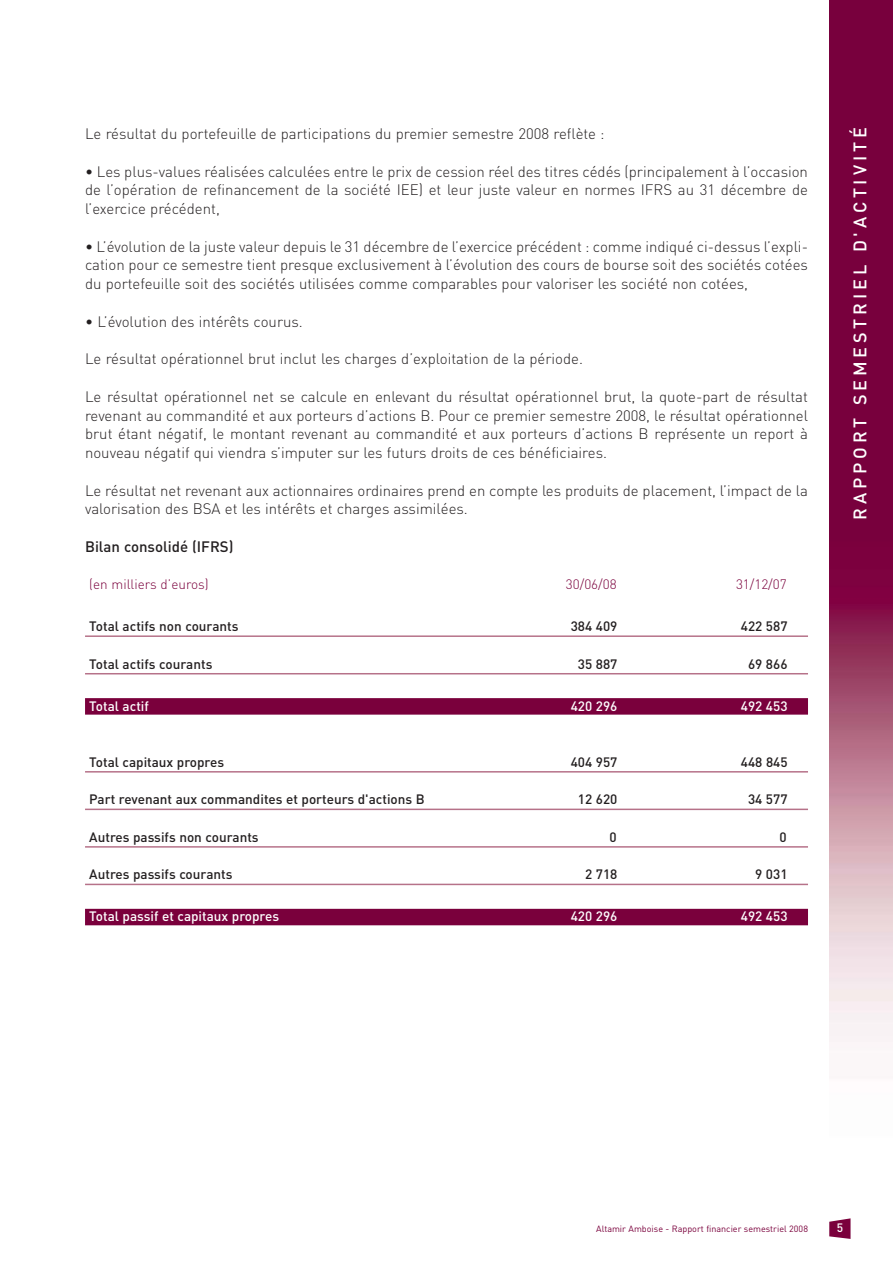
<style>
.page{position:relative;width:893px;height:1263px;background:#fff}
.page>*{position:absolute;margin:0;border:0;box-sizing:border-box;transform-origin:0 0}
.t1{font:500 18px "DIN";letter-spacing:.215em;color:#fff}
.t2{font:300 15px/18.8px "DIN";color:#231f20;text-align:justify}
.t3{font:500 15px "DIN";color:#231f20}
.t4{font:500 13.5px "DIN";color:#231f20}
.t5{font:500 13.5px "DIN";color:#fff}
.t6{font:300 13.5px "DIN";color:#7a003c}
.t7{font:500 12px "DIN";color:#fff}
.t8{font:9px "DIN";color:#7a003c}
</style>
<div class="page">
<img style="left:829px;top:0;width:63px;height:1239px">
<hr style="left:85px;top:635px;width:723px;height:2px;background:#b67289">
<hr style="left:85px;top:673px;width:723px;height:1px;background:#b67289">
<div style="left:85px;top:698px;width:723px;height:17px;background:#7a003c"></div>
<hr style="left:85px;top:771px;width:723px;height:2px;background:#b67289">
<hr style="left:85px;top:809px;width:723px;height:1px;background:#b67289">
<hr style="left:85px;top:846px;width:723px;height:2px;background:#b67289">
<hr style="left:85px;top:884px;width:723px;height:1px;background:#b67289">
<div style="left:85px;top:909px;width:723px;height:16px;background:#7a003c"></div>
<svg style="left:829px;top:1218px;width:21px;height:21px"></svg>
<p class="t2" style="left:85px;top:126px;width:521px">Le résultat du portefeuille de participations du premier semestre 2008 reflète :</p>
<p class="t2" style="left:85px;top:164px;width:724px">• Les plus-values réalisées calculées entre le prix de cession réel des titres cédés (principalement à l’occasion de l’opération de refinancement de la société IEE) et leur juste valeur en normes IFRS au 31 décembre de l’exercice précédent,</p>
<p class="t2" style="left:85px;top:239px;width:724px">• L’évolution de la juste valeur depuis le 31 décembre de l’exercice précédent : comme indiqué ci-dessus l’expli&shy;cation pour ce semestre tient presque exclusivement à l’évolution des cours de bourse soit des sociétés cotées du portefeuille soit des sociétés utilisées comme comparables pour valoriser les société non cotées,</p>
<p class="t2" style="left:85px;top:314px;width:219px">• L’évolution des intérêts courus.</p>
<p class="t2" style="left:85px;top:351px;width:499px">Le résultat opérationnel brut inclut les charges d’exploitation de la période.</p>
<p class="t2" style="left:85px;top:389px;width:724px">Le résultat opérationnel net se calcule en enlevant du résultat opérationnel brut, la quote-part de résultat revenant au commandité et aux porteurs d’actions B. Pour ce premier semestre 2008, le résultat opérationnel brut étant négatif, le montant revenant au commandité et aux porteurs d’actions B représente un report à nouveau négatif qui viendra s’imputer sur les futurs droits de ces bénéficiaires.</p>
<p class="t2" style="left:85px;top:483px;width:724px">Le résultat net revenant aux actionnaires ordinaires prend en compte les produits de placement, l’impact de la valorisation des BSA et les intérêts et charges assimilées.</p>
<p class="t3" style="left:85px;top:541px;width:150px">Bilan consolidé (IFRS)</p>
<p class="t6" style="left:89px;top:580px;width:121px">(en milliers d’euros)</p>
<p class="t6" style="left:566px;top:580px;width:52px">30/06/08</p>
<p class="t6" style="left:736px;top:580px;width:52px">31/12/07</p>
<p class="t4" style="left:89px;top:622px;width:151px">Total actifs non courants</p>
<p class="t4" style="left:571px;top:622px;width:48px">384 409</p>
<p class="t4" style="left:741px;top:622px;width:48px">422 587</p>
<p class="t4" style="left:89px;top:659px;width:125px">Total actifs courants</p>
<p class="t4" style="left:578px;top:659px;width:41px">35 887</p>
<p class="t4" style="left:748px;top:659px;width:41px">69 866</p>
<p class="t5" style="left:89px;top:701px;width:61px">Total actif</p>
<p class="t5" style="left:571px;top:701px;width:48px">420 296</p>
<p class="t5" style="left:741px;top:701px;width:48px">492 453</p>
<p class="t4" style="left:89px;top:757px;width:136px">Total capitaux propres</p>
<p class="t4" style="left:571px;top:757px;width:48px">404 957</p>
<p class="t4" style="left:741px;top:757px;width:48px">448 845</p>
<p class="t4" style="left:89px;top:795px;width:337px">Part revenant aux commandites et porteurs d'actions B</p>
<p class="t4" style="left:578px;top:795px;width:41px">12 620</p>
<p class="t4" style="left:748px;top:795px;width:41px">34 577</p>
<p class="t4" style="left:89px;top:832px;width:171px">Autres passifs non courants</p>
<p class="t4" style="left:609px;top:832px;width:9px">0</p>
<p class="t4" style="left:779px;top:832px;width:9px">0</p>
<p class="t4" style="left:89px;top:870px;width:145px">Autres passifs courants</p>
<p class="t4" style="left:585px;top:870px;width:34px">2 718</p>
<p class="t4" style="left:755px;top:870px;width:34px">9 031</p>
<p class="t5" style="left:89px;top:912px;width:191px">Total passif et capitaux propres</p>
<p class="t5" style="left:571px;top:912px;width:48px">420 296</p>
<p class="t5" style="left:741px;top:912px;width:48px">492 453</p>
<p class="t1" style="left:854px;top:520px;width:394px;rotate:-90deg">RAPPORT SEMESTRIEL D'ACTIVITÉ</p>
<p class="t8" style="left:596px;top:1226px;width:213px">Altamir Amboise - Rapport financier semestriel 2008</p>
<p class="t7" style="left:837px;top:1223px;width:8px">5</p>
</div>
